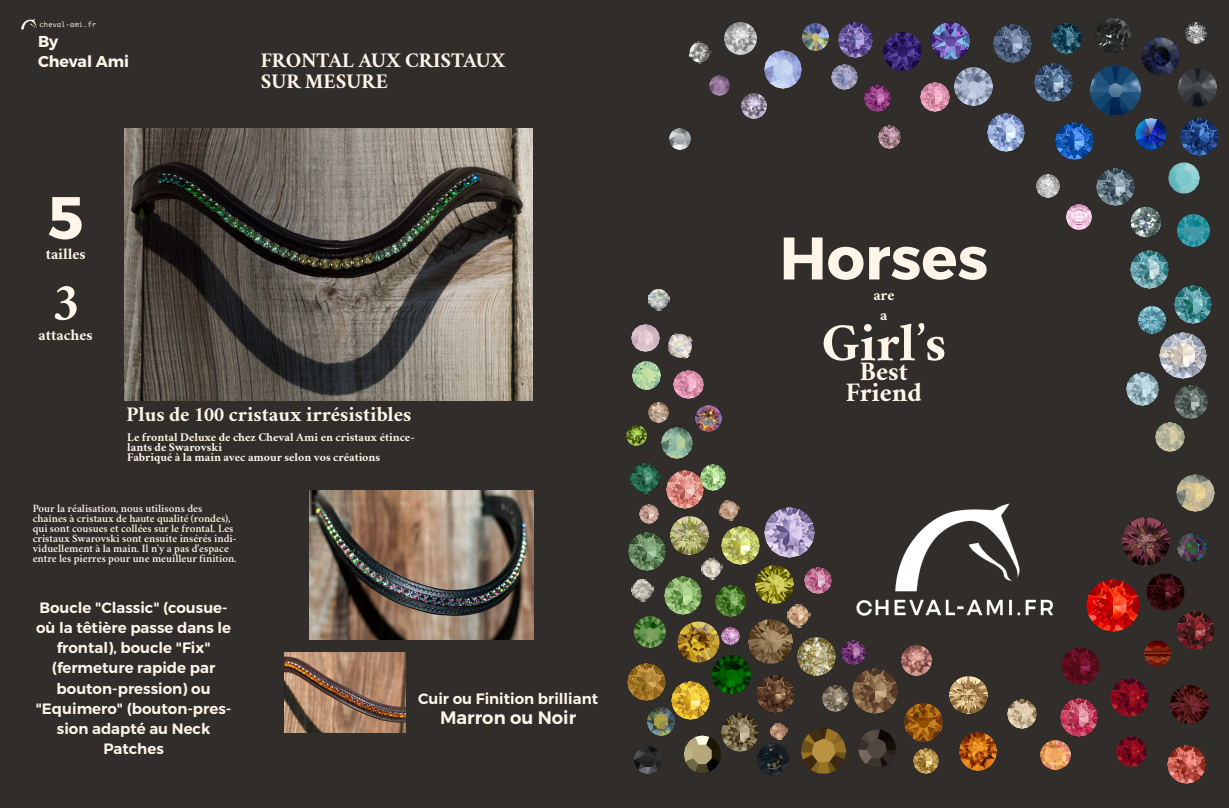
<style>
.page{position:relative;width:1229px;height:808px;background:#fff}
.page>*{position:absolute;margin:0;border:0;box-sizing:border-box;transform-origin:0 0}
.t1{font:700 60px "Montserrat";color:#fff5e9}
.t2{font:700 54px "Crimson";color:#fff5e9}
.t3{font:700 27px/20.2px "Crimson";color:#fff5e9;text-align:center}
.t4{font:700 21px/20.2px "Crimson";color:#fff5e9}
.t5{font:600 18px "Montserrat";color:#fff5e9}
.t6{font:700 15.75px/20.2px "Crimson";color:#fff5e9;text-align:center}
.t7{font:700 15.75px/20.2px "Montserrat";color:#fff5e9}
.t8{font:600 15px/20.2px "Montserrat";color:#fff5e9;text-align:center}
.t9{font:700 12px/10.1px "Crimson";color:#fff5e9}
.t10{font:600 11.25px/10.1px "Crimson";color:#fff5e9}
.t11{font:6.75px "Monaco";letter-spacing:.05em;color:#fff5e9}
</style>
<div class="page">
<div style="left:0;top:0;width:615px;height:808px;background:#302d2a"></div>
<div style="left:613px;top:0;width:616px;height:808px;background:#302d2a"></div>
<img style="left:856px;top:503px;width:206px;height:173px">
<img style="left:725px;top:23px;width:32px;height:32px">
<img style="left:1160px;top:333px;width:46px;height:46px">
<img style="left:1007px;top:699px;width:29px;height:29px">
<img style="left:787px;top:604px;width:23px;height:23px">
<img style="left:718px;top:500px;width:22px;height:22px">
<img style="left:1066px;top:204px;width:26px;height:26px">
<img style="left:632px;top:325px;width:27px;height:27px">
<img style="left:639px;top:504px;width:20px;height:20px">
<img style="left:901px;top:645px;width:30px;height:30px">
<img style="left:673px;top:370px;width:30px;height:29px">
<img style="left:920px;top:82px;width:29px;height:30px">
<img style="left:666px;top:470px;width:38px;height:38px">
<img style="left:1167px;top:745px;width:38px;height:38px">
<img style="left:1060px;top:699px;width:38px;height:37px">
<img style="left:1087px;top:579px;width:53px;height:53px">
<img style="left:1110px;top:678px;width:38px;height:38px">
<img style="left:805px;top:567px;width:26px;height:27px">
<img style="left:864px;top:85px;width:26px;height:26px">
<img style="left:1062px;top:647px;width:37px;height:38px">
<img style="left:1177px;top:612px;width:38px;height:38px">
<img style="left:1147px;top:573px;width:38px;height:38px">
<img style="left:1170px;top:686px;width:38px;height:37px">
<img style="left:841px;top:640px;width:25px;height:25px">
<img style="left:709px;top:75px;width:20px;height:21px">
<img style="left:883px;top:33px;width:38px;height:37px">
<img style="left:838px;top:23px;width:35px;height:34px">
<img style="left:764px;top:508px;width:50px;height:49px">
<img style="left:721px;top:627px;width:18px;height:18px">
<img style="left:741px;top:93px;width:26px;height:26px">
<img style="left:832px;top:64px;width:25px;height:25px">
<img style="left:987px;top:114px;width:38px;height:38px">
<img style="left:1126px;top:373px;width:32px;height:32px">
<img style="left:1138px;top:307px;width:27px;height:27px">
<img style="left:764px;top:50px;width:38px;height:38px">
<img style="left:1055px;top:122px;width:38px;height:38px">
<img style="left:1116px;top:736px;width:31px;height:31px">
<img style="left:1180px;top:118px;width:38px;height:38px">
<img style="left:1142px;top:38px;width:37px;height:38px">
<img style="left:1034px;top:64px;width:38px;height:38px">
<img style="left:1169px;top:162px;width:31px;height:31px">
<img style="left:1178px;top:215px;width:31px;height:31px">
<img style="left:1130px;top:250px;width:38px;height:38px">
<img style="left:1174px;top:286px;width:38px;height:37px">
<img style="left:1051px;top:23px;width:30px;height:30px">
<img style="left:1097px;top:168px;width:38px;height:38px">
<img style="left:993px;top:25px;width:38px;height:37px">
<img style="left:1175px;top:385px;width:33px;height:33px">
<img style="left:661px;top:427px;width:32px;height:31px">
<img style="left:632px;top:361px;width:28px;height:29px">
<img style="left:700px;top:465px;width:26px;height:25px">
<img style="left:664px;top:576px;width:38px;height:38px">
<img style="left:628px;top:533px;width:38px;height:37px">
<img style="left:715px;top:586px;width:31px;height:30px">
<img style="left:713px;top:656px;width:37px;height:37px">
<img style="left:630px;top:463px;width:31px;height:31px">
<img style="left:635px;top:617px;width:30px;height:30px">
<img style="left:626px;top:425px;width:21px;height:21px">
<img style="left:756px;top:565px;width:38px;height:38px">
<img style="left:823px;top:686px;width:26px;height:26px">
<img style="left:1156px;top:422px;width:29px;height:29px">
<img style="left:1176px;top:474px;width:38px;height:38px">
<img style="left:914px;top:748px;width:25px;height:25px">
<img style="left:721px;top:526px;width:38px;height:38px">
<img style="left:672px;top:681px;width:38px;height:38px">
<img style="left:678px;top:621px;width:41px;height:42px">
<img style="left:627px;top:663px;width:38px;height:38px">
<img style="left:959px;top:732px;width:38px;height:38px">
<img style="left:852px;top:668px;width:45px;height:46px">
<img style="left:757px;top:675px;width:38px;height:38px">
<img style="left:721px;top:713px;width:38px;height:38px">
<img style="left:634px;top:746px;width:28px;height:28px">
<img style="left:632px;top:579px;width:22px;height:23px">
<img style="left:701px;top:558px;width:22px;height:22px">
<img style="left:648px;top:289px;width:22px;height:21px">
<img style="left:671px;top:516px;width:38px;height:38px">
<img style="left:950px;top:676px;width:37px;height:38px">
<img style="left:770px;top:723px;width:18px;height:17px">
<img style="left:904px;top:703px;width:38px;height:38px">
<img style="left:1041px;top:741px;width:29px;height:29px">
<img style="left:1144px;top:640px;width:26px;height:27px">
<img style="left:878px;top:126px;width:23px;height:23px">
<img style="left:1130px;top:206px;width:31px;height:32px">
<img style="left:802px;top:24px;width:27px;height:26px">
<img style="left:1178px;top:533px;width:28px;height:29px">
<img style="left:695px;top:405px;width:27px;height:27px">
<img style="left:1122px;top:518px;width:48px;height:47px">
<img style="left:931px;top:22px;width:38px;height:38px">
<img style="left:1136px;top:118px;width:30px;height:31px">
<img style="left:1090px;top:65px;width:50px;height:50px">
<img style="left:955px;top:68px;width:37px;height:37px">
<img style="left:755px;top:740px;width:35px;height:36px">
<img style="left:647px;top:708px;width:28px;height:27px">
<img style="left:801px;top:729px;width:45px;height:44px">
<img style="left:684px;top:736px;width:37px;height:37px">
<img style="left:748px;top:620px;width:44px;height:43px">
<img style="left:689px;top:42px;width:22px;height:22px">
<img style="left:670px;top:129px;width:20px;height:20px">
<img style="left:1095px;top:18px;width:36px;height:35px">
<img style="left:858px;top:729px;width:38px;height:38px">
<img style="left:1178px;top:69px;width:38px;height:37px">
<img style="left:667px;top:333px;width:26px;height:27px">
<img style="left:649px;top:402px;width:20px;height:21px">
<img style="left:1037px;top:174px;width:23px;height:23px">
<img style="left:798px;top:637px;width:37px;height:38px">
<img style="left:1185px;top:23px;width:22px;height:21px">
<svg style="left:21px;top:19px;width:16px;height:10px"></svg>
<img style="left:125px;top:129px;width:408px;height:271px">
<img style="left:309px;top:490px;width:224px;height:149px">
<img style="left:285px;top:652px;width:120px;height:80px">
<p class="t11" style="left:40px;top:20px;width:58px">cheval-ami.fr</p>
<h3 class="t7" style="left:38px;top:31px;width:93px">By<br>Cheval Ami</h3>
<h1 class="t1" style="left:48px;top:181px;width:37px">5</h1>
<h3 class="t6" style="left:46px;top:246px;width:41px">tailles</h3>
<h2 class="t2" style="left:53px;top:281px;width:27px">3</h2>
<h3 class="t6" style="left:39px;top:326px;width:56px">attaches</h3>
<h3 class="t4" style="left:261px;top:53px;width:246px">FRONTAL AUX CRISTAUX<br>SUR MESURE</h3>
<h3 class="t4" style="left:127px;top:406px;width:286px">Plus de 100 cristaux irrésistibles</h3>
<p class="t9" style="left:127px;top:433px;width:289px">Le frontal Deluxe de chez Cheval Ami en cristaux étince‐ lants de Swarovski<br>Fabriqué à la main avec amour selon vos créations</p>
<p class="t10" style="left:33px;top:504px;width:205px">Pour la réalisation, nous utilisons des chaînes à cristaux de haute qualité (rondes), qui sont cousues et collées sur le frontal. Les cristaux Swarovski sont ensuite insérés indi‐ viduellement à la main. Il n'y a pas d'espace entre les pierres pour une meuilleur finition.</p>
<h3 class="t8" style="left:36px;top:597px;width:197px">Boucle "Classic" (cousue&shy;où la têtière passe dans le frontal), boucle "Fix" (fermeture rapide par bouton-pression) ou "Equimero" (bouton-pres&shy;sion adapté au Neck<br>Patches</h3>
<h3 class="t8" style="left:418px;top:688px;width:182px">Cuir ou Finition brilliant</h3>
<h3 class="t5" style="left:440px;top:706px;width:138px">Marron ou Noir</h3>
<h1 class="t1" style="left:779px;top:221px;width:210px">Horses</h1>
<h3 class="t6" style="left:873px;top:286px;width:23px">are a</h3>
<h2 class="t2" style="left:821px;top:321px;width:126px">Girl’s</h2>
<h3 class="t3" style="left:846px;top:364px;width:78px">Best<br>Friend</h3>
</div>
